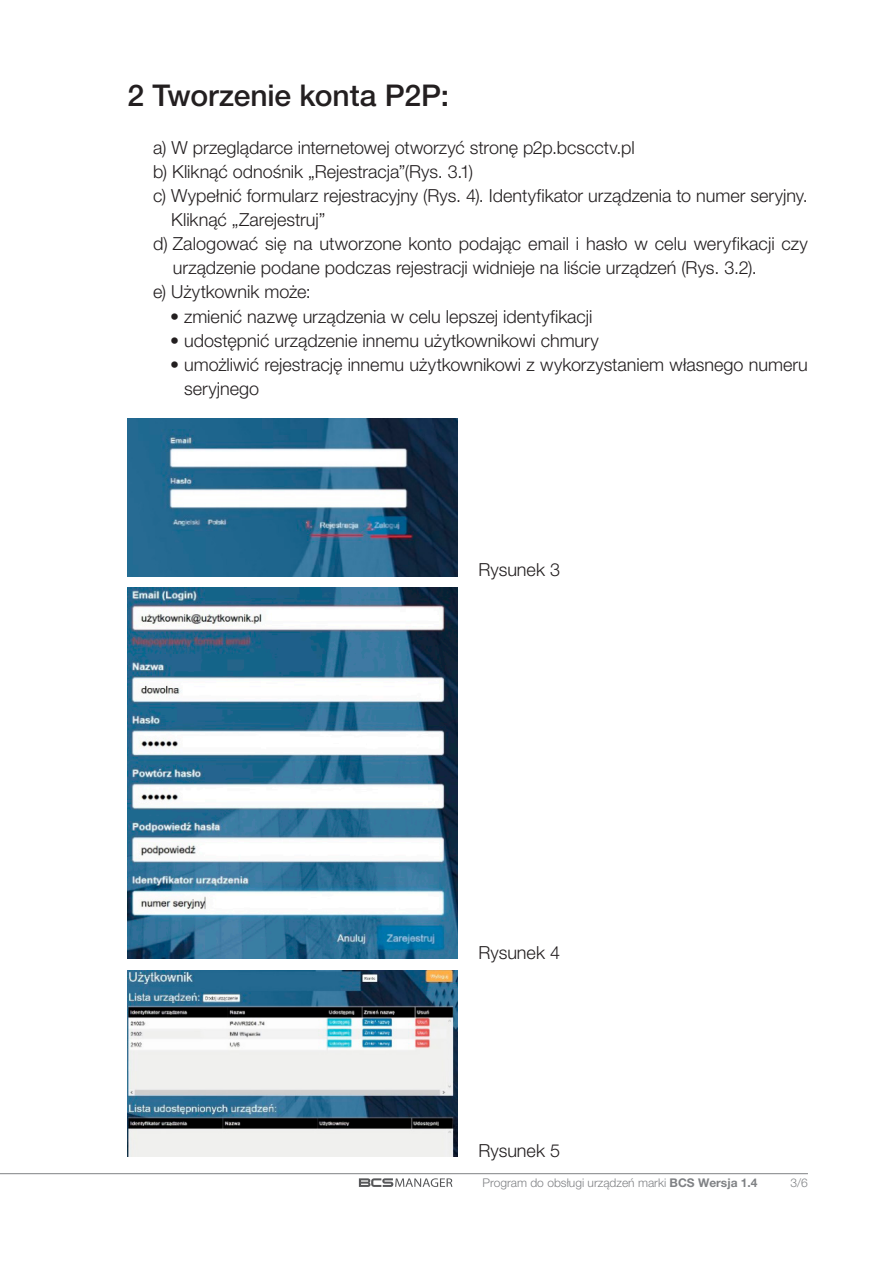
<style>
.page{position:relative;width:893px;height:1263px;background:#fff}
.page>*{position:absolute;margin:0;border:0;box-sizing:border-box;transform-origin:0 0}
.Nagłówek_1{font:500 30px "Helvetica Neue LT Pro";letter-spacing:-.005em;color:#231f20}
.Normalny{font:300 18px/24px "Helvetica Neue LT Pro";color:#231f20}
.t1{font:300 12px "Helvetica Neue LT Pro";color:#808285}
.s1{font-weight:400}
.s2{font-weight:700}
</style>
<div class="page">
<hr style="left:0;top:1173px;width:808px;height:1px;background:#808285">
<img style="left:128px;top:970px;width:329px;height:187px">
<img style="left:128px;top:587px;width:329px;height:372px">
<img style="left:128px;top:419px;width:329px;height:157px">
<svg style="left:359px;top:1178px;width:93px;height:9px"></svg>
<p class="Nagłówek_1" style="left:128px;top:78px;width:323px">2 Tworzenie konta P2P:</p>
<p class="Normalny" style="left:153px;top:136px;width:483px">a) W przeglądarce internetowej otworzyć stronę p2p.bcscctv.pl</p>
<p class="Normalny" style="left:153px;top:160px;width:322px">b) Kliknąć odnośnik „Rejestracja”(Rys. 3.1)</p>
<p class="Normalny" style="left:171px;top:184px;width:638px;text-indent:-18px">c) Wypełnić formularz rejestracyjny (Rys. 4). Identyfikator urządzenia to numer seryjny.<br>Kliknąć „Zarejestruj”</p>
<p class="Normalny" style="left:173px;top:232px;width:637px;text-indent:-20px">d) Zalogować się na utworzone konto podając email i hasło w celu weryfikacji czy urządzenie podane podczas rejestracji widnieje na liście urządzeń (Rys. 3.2).</p>
<p class="Normalny" style="left:153px;top:280px;width:159px">e) Użytkownik może:</p>
<p class="Normalny" style="left:170px;top:304px;width:424px"><span class="s1">•</span> zmienić nazwę urządzenia w celu lepszej identyfikacji</p>
<p class="Normalny" style="left:170px;top:328px;width:430px"><span class="s1">•</span> udostępnić urządzenie innemu użytkownikowi chmury</p>
<p class="Normalny" style="left:184px;top:352px;width:625px;text-indent:-14px"><span class="s1">•</span> umożliwić rejestrację innemu użytkownikowi z wykorzystaniem własnego numeru seryjnego</p>
<p class="Normalny" style="left:478px;top:557px;width:83px">Rysunek 3</p>
<p class="Normalny" style="left:478px;top:940px;width:83px">Rysunek 4</p>
<p class="Normalny" style="left:478px;top:1138px;width:83px">Rysunek 5</p>
<p class="t1" style="left:483px;top:1175px;width:276px">Program do obsługi urządzeń marki <span class="s2">BCS Wersja 1.4</span></p>
<p class="t1" style="left:791px;top:1175px;width:19px">3/6</p>
</div>
